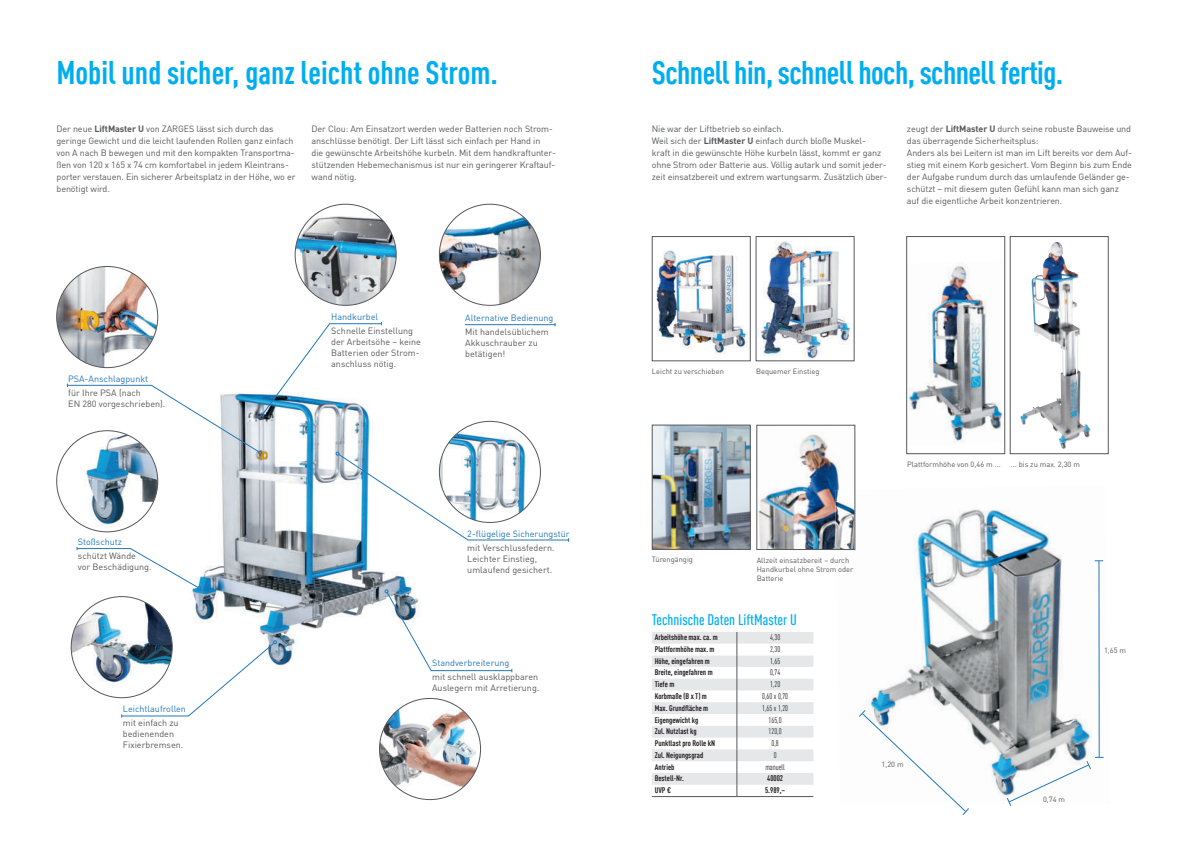
<style>
.page{position:relative;width:1202px;height:854px;background:#fff}
.page>*{position:absolute;margin:0;border:0;box-sizing:border-box;transform-origin:0 0}
.t1{font:700 condensed 32px "DIN Pro";letter-spacing:-.02em;color:#00aeef}
.t2{font:700 condensed 32px "DIN Pro";color:#00aeef}
.t3{font:500 condensed 15px "DIN Pro";color:#00aeef}
.t4{font:9px/12px "DIN Pro";letter-spacing:-.01em;color:#57585a}
.t5{font:9px "DIN Pro";color:#2477b8}
.t6{font:700 condensed 8px "DIN Pro";color:#231f20}
.t7{font:condensed 8px "DIN Pro";color:#231f20}
.t8{font:7.5px/9px "DIN Pro";color:#57585a}
.s1{font-weight:700}
</style>
<div class="page">
<img style="left:57px;top:266px;width:101px;height:101px;border-radius:51px">
<img style="left:295px;top:211px;width:101px;height:94px">
<img style="left:379px;top:717px;width:102px;height:69px">
<img style="left:836px;top:485px;width:268px;height:314px">
<svg style="left:67px;top:322px;width:502px;height:395px"></svg>
<img style="left:439px;top:204px;width:101px;height:101px;border-radius:51px">
<img style="left:1031px;top:242px;width:31px;height:165px">
<div style="left:1010px;top:236px;width:98px;height:217px;border:1px solid #57585a"></div>
<img style="left:759px;top:434px;width:94px;height:113px">
<img style="left:835px;top:489px;width:18px;height:58px">
<div style="left:757px;top:425px;width:98px;height:124px;border:1px solid #57585a"></div>
<img style="left:758px;top:241px;width:93px;height:118px">
<div style="left:756px;top:236px;width:98px;height:125px;border:1px solid #57585a"></div>
<img style="left:656px;top:250px;width:92px;height:104px">
<div style="left:652px;top:236px;width:98px;height:125px;border:1px solid #57585a"></div>
<img style="left:909px;top:265px;width:94px;height:178px">
<div style="left:906px;top:236px;width:99px;height:217px;border:1px solid #57585a"></div>
<svg style="left:652px;top:632px;width:161px;height:164px"></svg>
<hr style="left:652px;top:796px;width:85px;height:1px;background:#57585a">
<hr style="left:737px;top:796px;width:76px;height:1px;background:#57585a">
<img style="left:654px;top:427px;width:94px;height:120px">
<div style="left:652px;top:425px;width:98px;height:124px;border:1px solid #57585a"></div>
<svg style="left:859px;top:709px;width:110px;height:106px"></svg>
<svg style="left:1007px;top:756px;width:96px;height:50px"></svg>
<hr style="left:1099px;top:561px;width:1px;height:196px;background:#2477b8">
<h1 class="t2" style="left:57px;top:53px;width:443px">Mobil und sicher, ganz leicht ohne Strom.</h1>
<p class="t4" style="left:57px;top:122px;width:241px">Der neue <span class="s1">LiftMaster U</span> von ZARGES lässt sich durch das geringe Gewicht und die leicht laufenden Rollen ganz einfach von A nach B bewegen und mit den kompakten Transportma&shy;ßen von 120 x 165 x 74 cm komfortabel in jedem Kleintrans&shy;porter verstauen. Ein sicherer Arbeitsplatz in der Höhe, wo er benötigt wird.</p>
<p class="t4" style="left:312px;top:122px;width:246px">Der Clou: Am Einsatzort werden weder Batterien noch Strom&shy;anschlüsse benötigt. Der Lift lässt sich einfach per Hand in<br>die gewünschte Arbeitshöhe kurbeln. Mit dem handkraftunter&shy;stützenden Hebemechanismus ist nur ein geringerer Kraftauf&shy;wand nötig.</p>
<p class="t5" style="left:68px;top:372px;width:81px">PSA-Anschlagpunkt</p>
<p class="t4" style="left:68px;top:386px;width:99px;line-height:11px">für Ihre PSA (nach<br>EN 280 vorgeschrieben).</p>
<p class="t5" style="left:78px;top:535px;width:46px">Stoßschutz</p>
<p class="t4" style="left:78px;top:549px;width:75px;line-height:11px">schützt Wände<br>vor Beschädigung.</p>
<p class="t5" style="left:123px;top:702px;width:65px">Leichtlaufrollen</p>
<p class="t4" style="left:123px;top:716px;width:62px;line-height:11px">mit einfach zu bedienenden<br>Fixierbremsen.</p>
<p class="t5" style="left:331px;top:310px;width:48px">Handkurbel</p>
<p class="t4" style="left:331px;top:324px;width:91px;line-height:11px">Schnelle Einstellung der Arbeitsöhe – keine<br>Batterien oder Strom&shy;anschluss nötig.</p>
<p class="t5" style="left:465px;top:311px;width:90px">Alternative Bedienung</p>
<p class="t4" style="left:465px;top:325px;width:85px;line-height:11px">Mit handelsüblichem<br>Akkuschrauber zu betätigen!</p>
<p class="t5" style="left:467px;top:527px;width:104px">2-flügelige Sicherungstür</p>
<p class="t4" style="left:467px;top:542px;width:89px;line-height:11px">mit Verschlussfedern.<br>Leichter Einstieg, umlaufend gesichert.</p>
<p class="t5" style="left:432px;top:656px;width:79px">Standverbreiterung</p>
<p class="t4" style="left:432px;top:670px;width:109px;line-height:11px">mit schnell ausklappbaren<br>Auslegern mit Arretierung.</p>
<h1 class="t1" style="left:652px;top:53px;width:413px">Schnell hin, schnell hoch, schnell fertig.</h1>
<p class="t4" style="left:652px;top:122px;width:237px">Nie war der Liftbetrieb so einfach.<br>Weil sich der <span class="s1">LiftMaster U</span> einfach durch bloße Muskel-<br>kraft in die gewünschte Höhe kurbeln lässt, kommt er ganz ohne Strom oder Batterie aus. Völlig autark und somit jeder&shy;zeit einsatzbereit und extrem wartungsarm. Zusätzlich über-</p>
<p class="t4" style="left:907px;top:122px;width:227px">zeugt der <span class="s1">LiftMaster U</span> durch seine robuste Bauweise und das überragende Sicherheitsplus:<br>Anders als bei Leitern ist man im Lift bereits vor dem Auf&shy;stieg mit einem Korb gesichert. Vom Beginn bis zum Ende der Aufgabe rundum durch das umlaufende Geländer ge&shy;schützt – mit diesem guten Gefühl kann man sich ganz auf die eigentliche Arbeit konzentrieren.</p>
<p class="t8" style="left:652px;top:366px;width:74px">Leicht zu verschieben</p>
<p class="t8" style="left:756px;top:366px;width:65px">Bequemer Einstieg</p>
<p class="t8" style="left:907px;top:459px;width:95px">Plattformhöhe von 0,46 m ...</p>
<p class="t8" style="left:1011px;top:459px;width:71px">... bis zu max. 2,30 m</p>
<p class="t8" style="left:652px;top:554px;width:43px">Türengängig</p>
<p class="t8" style="left:757px;top:555px;width:98px">Allzeit einsatzbereit – durch<br>Handkurbel ohne Strom oder<br>Batterie</p>
<h2 class="t3" style="left:652px;top:610px;width:146px">Technische Daten LiftMaster U</h2>
<p class="t6" style="left:655px;top:632px;width:65px">Arbeitshöhe max. ca. m</p>
<p class="t7" style="left:770px;top:632px;width:12px">4,30</p>
<p class="t6" style="left:655px;top:644px;width:61px">Plattformhöhe max. m</p>
<p class="t7" style="left:770px;top:644px;width:12px">2,30</p>
<p class="t6" style="left:655px;top:655px;width:57px">Höhe, eingefahren m</p>
<p class="t7" style="left:770px;top:655px;width:12px">1,65</p>
<p class="t6" style="left:655px;top:667px;width:60px">Breite, eingefahren m</p>
<p class="t7" style="left:770px;top:667px;width:12px">0,74</p>
<p class="t6" style="left:655px;top:679px;width:21px">Tiefe m</p>
<p class="t7" style="left:770px;top:679px;width:12px">1,20</p>
<p class="t6" style="left:655px;top:691px;width:54px">Korbmaße (B x T) m</p>
<p class="t7" style="left:762px;top:691px;width:27px">0,60 x 0,70</p>
<p class="t6" style="left:655px;top:702px;width:55px">Max. Grundfläche m</p>
<p class="t7" style="left:762px;top:703px;width:27px">1,65 x 1,20</p>
<p class="t6" style="left:655px;top:714px;width:45px">Eigengewicht kg</p>
<p class="t7" style="left:769px;top:714px;width:15px">165,0</p>
<p class="t6" style="left:655px;top:726px;width:44px">Zul. Nutzlast kg</p>
<p class="t7" style="left:769px;top:726px;width:15px">120,0</p>
<p class="t6" style="left:655px;top:738px;width:62px">Punktlast pro Rolle kN</p>
<p class="t7" style="left:771px;top:738px;width:9px">0,8</p>
<p class="t6" style="left:655px;top:750px;width:50px">Zul. Neigungsgrad</p>
<p class="t7" style="left:774px;top:750px;width:4px">0</p>
<p class="t6" style="left:655px;top:761px;width:21px">Antrieb</p>
<p class="t7" style="left:765px;top:762px;width:21px">manuell</p>
<p class="t6" style="left:655px;top:773px;width:31px">Bestell-Nr.</p>
<p class="t6" style="left:767px;top:773px;width:18px">40002</p>
<p class="t6" style="left:655px;top:785px;width:18px">UVP €</p>
<p class="t6" style="left:765px;top:785px;width:22px">5.989,–</p>
<p class="t8" style="left:881px;top:759px;width:24px">1,20 m</p>
<p class="t8" style="left:1104px;top:645px;width:24px">1,65 m</p>
<p class="t8" style="left:1043px;top:794px;width:24px">0,74 m</p>
</div>
